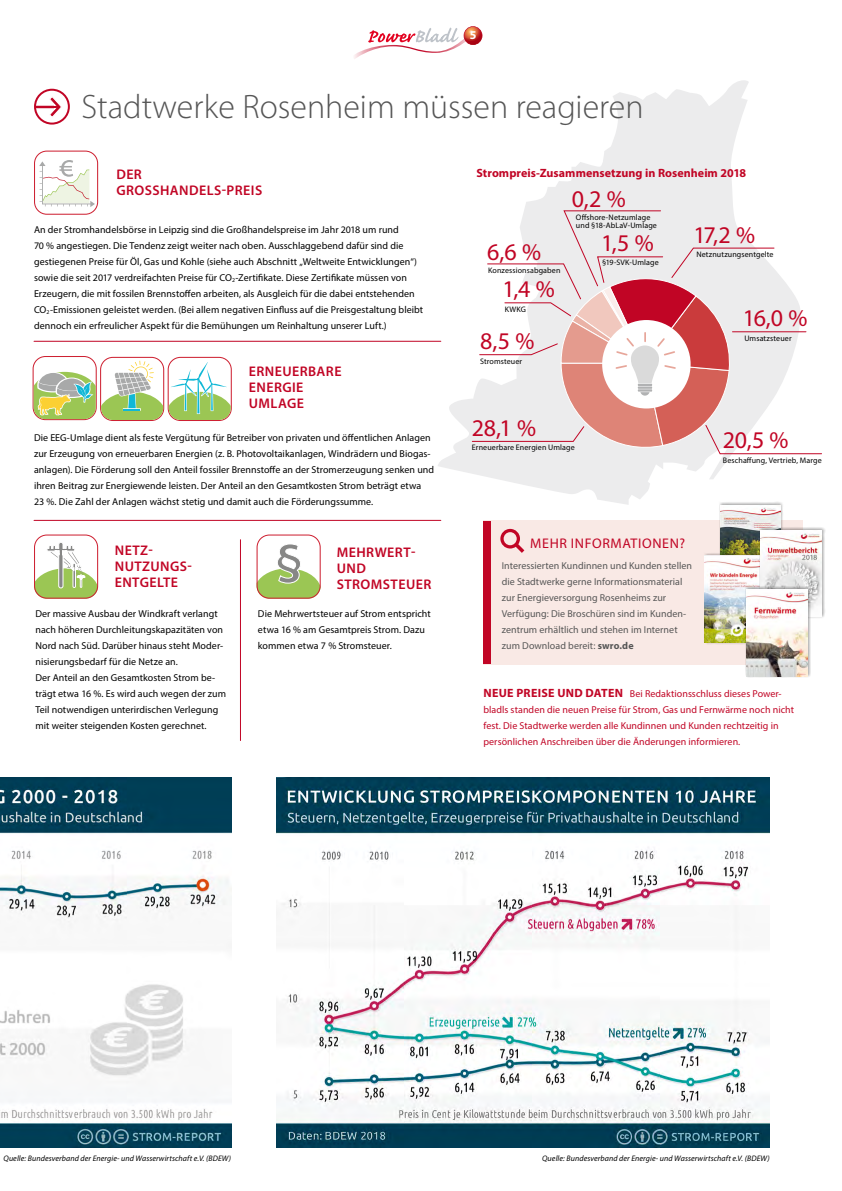
<style>
.page{position:relative;width:842px;height:1191px;background:#fff}
.page>*{position:absolute;margin:0;border:0;box-sizing:border-box;transform-origin:0 0}
.t1{font:300 34px "Myriad Pro";color:#565656}
.t2{font:24px "Myriad Pro";letter-spacing:-.04em;color:#c10525}
.t3{font:600 14px/16px "Myriad Pro";letter-spacing:.03em;color:#c10525}
.t4{font:14px "Myriad Pro";letter-spacing:.045em;color:#c10525}
.t5{font:700 12px "Myriad Pro";letter-spacing:.005em;color:#c10525}
.t6{font:700 12px "Myriad Pro";color:#fff}
.t7{font:10px/16px "Myriad Pro";letter-spacing:.005em;color:#000}
.t8{font:10px/16px "Myriad Pro";letter-spacing:.005em;color:#c10525}
.t9{font:10px/16px "Myriad Pro";letter-spacing:.005em;color:#565656}
.t10{font:8px/8px "Myriad Pro";letter-spacing:.015em;color:#000}
.t11{font:italic 8px "Myriad Pro";letter-spacing:.015em;color:#000}
.s1{font-weight:700}
.s2{font-weight:700;font-size:12px}
</style>
<div class="page">
<svg style="left:437px;top:80px;width:312px;height:425px"></svg>
<svg style="left:34px;top:95px;width:29px;height:24px"></svg>
<div style="left:34px;top:89px;width:36px;height:36px;border:2px solid #c10525;border-radius:50%"></div>
<div style="left:483px;top:521px;width:319px;height:144px;background:#f9e9e5"></div>
<svg style="left:354px;top:26px;width:128px;height:33px"></svg>
<img style="left:0;top:777px;width:231px;height:370px">
<svg style="left:34px;top:151px;width:64px;height:64px"></svg>
<img style="left:276px;top:777px;width:494px;height:370px">
<svg style="left:33px;top:356px;width:199px;height:65px"></svg>
<hr style="left:34px;top:341px;width:407px;height:1px;background:#c10525">
<hr style="left:34px;top:520px;width:407px;height:1px;background:#c10525">
<hr style="left:240px;top:540px;width:1px;height:200px;background:#c10525">
<div style="left:483px;top:521px;width:7px;height:143px;background:#c10525"></div>
<div style="left:719px;top:502px;width:65px;height:92px;background:#000;opacity:.4"></div>
<img style="left:720px;top:505px;width:60px;height:47px">
<div style="left:703px;top:552px;width:65px;height:92px;background:#000;opacity:.4"></div>
<img style="left:705px;top:555px;width:54px;height:87px">
<svg style="left:500px;top:529px;width:24px;height:24px"></svg>
<svg style="left:34px;top:534px;width:64px;height:64px"></svg>
<svg style="left:257px;top:534px;width:64px;height:64px"></svg>
<div style="left:759px;top:527px;width:66px;height:92px;background:#000;opacity:.4"></div>
<img style="left:760px;top:530px;width:62px;height:87px">
<div style="left:744px;top:586px;width:67px;height:92px;background:#000;opacity:.4"></div>
<img style="left:746px;top:589px;width:61px;height:87px">
<svg style="left:471px;top:210px;width:351px;height:245px"></svg>
<p class="t6" style="left:470px;top:28px;width:8px">5</p>
<h1 class="t1" style="left:81px;top:86px;width:564px">Stadtwerke Rosenheim müssen reagieren</h1>
<h3 class="t3" style="left:116px;top:165px;width:147px">DER<br>GROSSHANDELS-PREIS</h3>
<p class="t7" style="left:34px;top:221px;width:391px">An der Stromhandelsbörse in Leipzig sind die Großhandelspreise im Jahr 2018 um rund<br>70 % angestiegen. Die Tendenz zeigt weiter nach oben. Ausschlaggebend dafür sind die gestiegenen Preise für Öl, Gas und Kohle (siehe auch Abschnitt „Weltweite Entwicklungen“) sowie die seit 2017 verdreifachten Preise für CO<sub>2</sub>-Zertifikate. Diese Zertifikate müssen von Erzeugern, die mit fossilen Brennstoffen arbeiten, als Ausgleich für die dabei entstehenden CO<sub>2</sub>-Emissionen geleistet werden. (Bei allem negativen Einfluss auf die Preisgestaltung bleibt dennoch ein erfreulicher Aspekt für die Bemühungen um Reinhaltung unserer Luft.)</p>
<h3 class="t3" style="left:249px;top:363px;width:94px">ERNEUERBARE<br>ENERGIE<br>UMLAGE</h3>
<p class="t7" style="left:34px;top:429px;width:402px">Die EEG-Umlage dient als feste Vergütung für Betreiber von privaten und öffentlichen Anlagen zur Erzeugung von erneuerbaren Energien (z. B. Photovoltaikanlagen, Windrädern und Biogas&shy;anlagen). Die Förderung soll den Anteil fossiler Brennstoffe an der Stromerzeugung senken und ihren Beitrag zur Energiewende leisten. Der Anteil an den Gesamtkosten Strom beträgt etwa<br>23 %. Die Zahl der Anlagen wächst stetig und damit auch die Förderungssumme.</p>
<h3 class="t3" style="left:115px;top:542px;width:79px">NETZ-<br>NUTZUNGS-<br>ENTGELTE</h3>
<p class="t7" style="left:35px;top:605px;width:192px">Der massive Ausbau der Windkraft verlangt nach höheren Durchleitungskapazitäten von Nord nach Süd. Darüber hinaus steht Moder&shy;nisierungsbedarf für die Netze an.<br>Der Anteil an den Gesamtkosten Strom be&shy;trägt etwa 16 %. Es wird auch wegen der zum Teil notwendigen unterirdischen Verlegung mit weiter steigenden Kosten gerechnet.</p>
<h3 class="t3" style="left:337px;top:543px;width:96px">MEHRWERT-<br>UND<br>STROMSTEUER</h3>
<p class="t7" style="left:258px;top:605px;width:174px">Die Mehrwertsteuer auf Strom entspricht etwa 16 % am Gesamtpreis Strom. Dazu kommen etwa 7 % Stromsteuer.</p>
<p class="t5" style="left:476px;top:165px;width:271px">Strompreis-Zusammensetzung in Rosenheim 2018</p>
<h2 class="t2" style="left:572px;top:184px;width:55px">0,2 %</h2>
<h2 class="t2" style="left:487px;top:237px;width:55px">6,6 %</h2>
<p class="t10" style="left:488px;top:266px;width:74px">Konzessionsabgaben</p>
<h2 class="t2" style="left:502px;top:274px;width:54px">1,4 %</h2>
<p class="t10" style="left:505px;top:305px;width:23px">KWKG</p>
<h2 class="t2" style="left:480px;top:326px;width:56px">8,5 %</h2>
<p class="t10" style="left:480px;top:357px;width:44px">Stromsteuer</p>
<p class="t10" style="left:576px;top:213px;width:83px">Offshore-Netzumlage und §18-AbLaV-Umlage</p>
<h2 class="t2" style="left:601px;top:229px;width:54px">1,5 %</h2>
<p class="t10" style="left:602px;top:258px;width:58px">§19-SVK-Umlage</p>
<h2 class="t2" style="left:472px;top:413px;width:66px">28,1 %</h2>
<p class="t10" style="left:472px;top:443px;width:104px">Erneuerbare Energien Umlage</p>
<h2 class="t2" style="left:693px;top:220px;width:63px">17,2 %</h2>
<p class="t10" style="left:696px;top:250px;width:79px">Netznutzungsentgelte</p>
<h2 class="t2" style="left:743px;top:303px;width:66px">16,0 %</h2>
<p class="t10" style="left:744px;top:334px;width:49px">Umsatzsteuer</p>
<h2 class="t2" style="left:723px;top:425px;width:67px">20,5 %</h2>
<p class="t10" style="left:723px;top:456px;width:100px">Beschaffung, Vertrieb, Marge</p>
<h3 class="t4" style="left:530px;top:535px;width:156px">MEHR INFORMATIONEN?</h3>
<p class="t9" style="left:502px;top:557px;width:192px">Interessierten Kundinnen und Kunden stellen die Stadtwerke gerne Informationsmaterial zur Energieversorgung Rosenheims zur Verfügung: Die Broschüren sind im Kunden&shy;zentrum erhältlich und stehen im Internet zum Download bereit: <span class="s1">swro.de</span></p>
<p class="t8" style="left:483px;top:685px;width:312px"><span class="s2">NEUE PREISE UND DATEN</span> Bei Redaktionsschluss dieses Power&shy;bladls standen die neuen Preise für Strom, Gas und Fernwärme noch nicht fest. Die Stadtwerke werden alle Kundinnen und Kunden rechtzeitig in persönlichen Anschreiben über die Änderungen informieren.</p>
<p class="t11" style="left:4px;top:1153px;width:229px">Quelle: Bundesverband der Energie- und Wasserwirtschaft e.V. (BDEW)</p>
<p class="t11" style="left:542px;top:1153px;width:229px">Quelle: Bundesverband der Energie- und Wasserwirtschaft e.V. (BDEW)</p>
</div>
